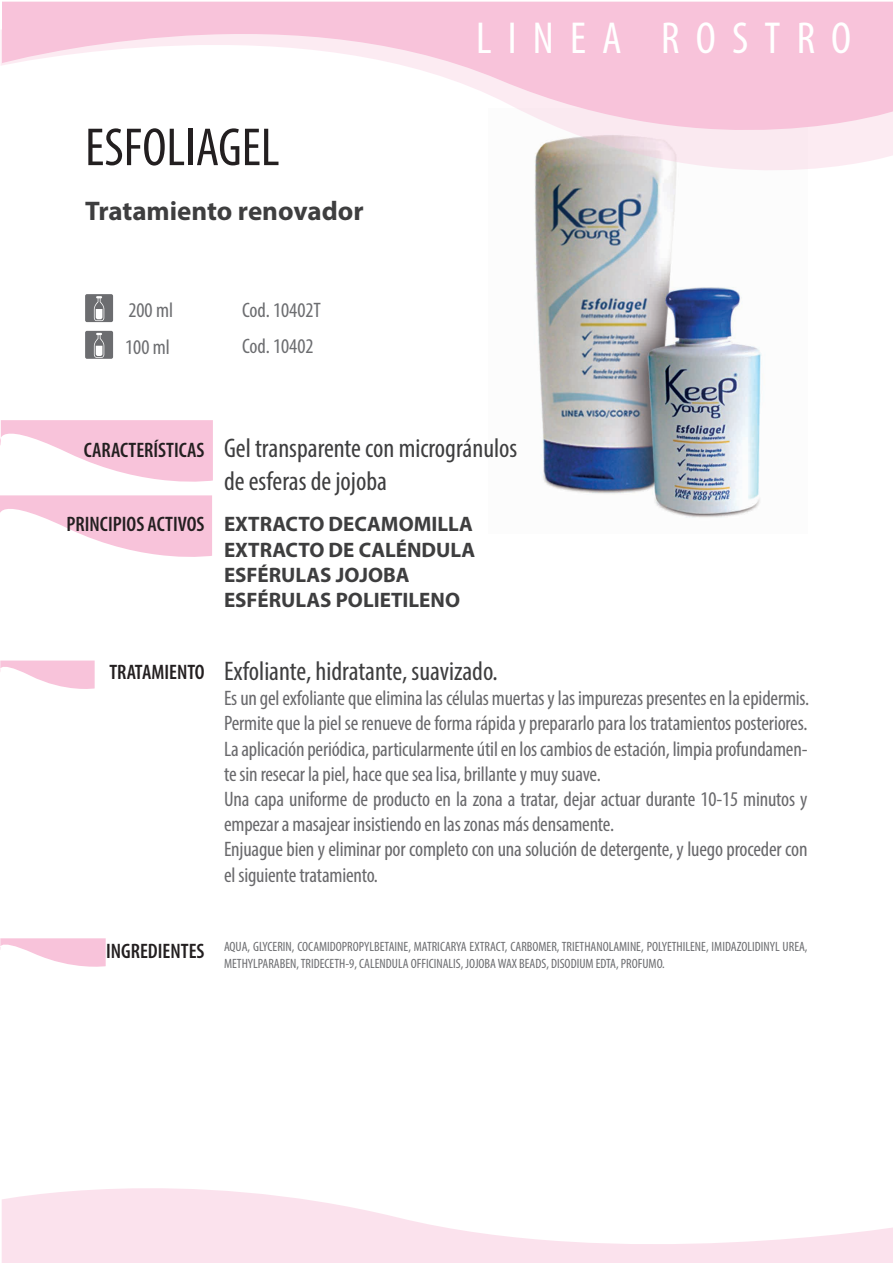
<style>
.page{position:relative;width:893px;height:1263px;background:#fff}
.page>*{position:absolute;margin:0;border:0;box-sizing:border-box;transform-origin:0 0}
.t1{font:condensed 54px "Myriad Pro";color:#231f20}
.t2{font:condensed 45px "Myriad Pro";letter-spacing:.36em;color:#fff}
.t3{font:condensed 27px/32.4px "Myriad Pro";color:#3e3e3f}
.t4{font:700 27px "Myriad Pro";color:#3e3e3f}
.t5{font:condensed 21px/25.2px "Myriad Pro";letter-spacing:-.01em;color:#69696c}
.t6{font:700 21px/25.2px "Myriad Pro";color:#3e3e3f}
.t7{font:600 condensed 21px "Myriad Pro";color:#231f20}
.t8{font:condensed 21px "Myriad Pro";color:#6c6d70}
.t9{font:condensed 13.5px/16.2px "Myriad Pro";color:#6c6d70}
</style>
<div class="page">
<svg style="left:2px;top:1188px;width:891px;height:75px;fill:#fbe2ed"></svg>
<img style="left:534px;top:170px;width:228px;height:348px">
<svg style="left:0;top:420px;width:213px;height:137px"></svg>
<svg style="left:0;top:660px;width:95px;height:29px"></svg>
<svg style="left:0;top:938px;width:106px;height:29px"></svg>
<svg style="left:85px;top:294px;width:28px;height:28px"></svg>
<svg style="left:85px;top:331px;width:28px;height:28px"></svg>
<svg style="left:2px;top:1px;width:891px;height:169px"></svg>
<h1 class="t1" style="left:85px;top:115px;width:196px">ESFOLIAGEL</h1>
<p class="t4" style="left:85px;top:193px;width:280px">Tratamiento renovador</p>
<p class="t8" style="left:128px;top:297px;width:46px">200 ml</p>
<p class="t8" style="left:242px;top:297px;width:80px">Cod. 10402T</p>
<p class="t8" style="left:125px;top:334px;width:46px">100 ml</p>
<p class="t8" style="left:242px;top:334px;width:73px">Cod. 10402</p>
<h2 class="t2" style="left:476px;top:11px;width:377px">LINEA ROSTRO</h2>
<p class="t7" style="left:84px;top:439px;width:122px">CARACTERÍSTICAS</p>
<p class="t7" style="left:67px;top:512px;width:140px">PRINCIPIOS ACTIVOS</p>
<p class="t3" style="left:224px;top:432px;width:295px">Gel transparente con microgránulos de esferas de jojoba</p>
<p class="t6" style="left:224px;top:511px;width:253px">EXTRACTO DECAMOMILLA<br>EXTRACTO DE CALÉNDULA<br>ESFÉRULAS JOJOBA<br>ESFÉRULAS POLIETILENO</p>
<p class="t7" style="left:109px;top:660px;width:97px">TRATAMIENTO</p>
<p class="t3" style="left:224px;top:654px;width:275px">Exfoliante, hidratante, suavizado.</p>
<p class="t5" style="left:224px;top:685px;width:587px">Es un gel exfoliante que elimina las células muertas y las impurezas presentes en la epidermis.<br>Permite que la piel se renueve de forma rápida y prepararlo para los tratamientos posteriores.<br>La aplicación periódica, particularmente útil en los cambios de estación, limpia profundamen&shy;te sin resecar la piel, hace que sea lisa, brillante y muy suave.<br>Una capa uniforme de producto en la zona a tratar, dejar actuar durante 10-15 minutos y empezar a masajear insistiendo en las zonas más densamente.<br>Enjuague bien y eliminar por completo con una solución de detergente, y luego proceder con el siguiente tratamiento.</p>
<p class="t7" style="left:106px;top:939px;width:100px">INGREDIENTES</p>
<p class="t9" style="left:224px;top:939px;width:585px">AQUA, GLYCERIN, COCAMIDOPROPYLBETAINE, MATRICARYA EXTRACT, CARBOMER, TRIETHANOLAMINE, POLYETHILENE, IMIDAZOLIDINYL UREA,<br>METHYLPARABEN, TRIDECETH-9, CALENDULA OFFICINALIS, JOJOBA WAX BEADS, DISODIUM EDTA, PROFUMO.</p>
</div>
